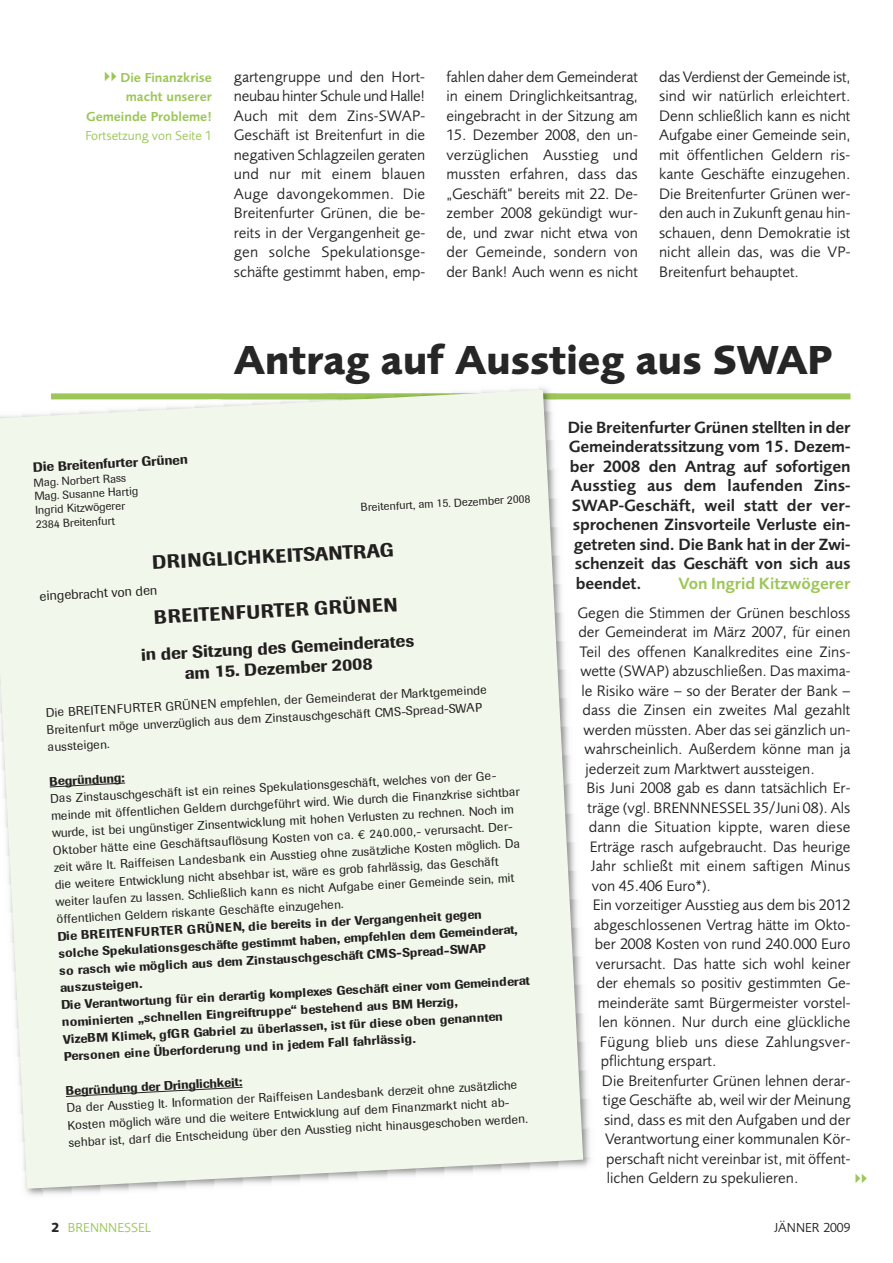
<style>
.page{position:relative;width:893px;height:1263px;background:#fff}
.page>*{position:absolute;margin:0;border:0;box-sizing:border-box;transform-origin:0 0}
.t1{font:700 42px "Foundry Sans";letter-spacing:-.01em;color:#272627}
.t2{font:500 19.2px "Imago";color:#231f20}
.t3{font:500 17.25px/20.7px "Imago";color:#231f20;text-align:center}
.t4{font:600 16.8px "Foundry Sans";letter-spacing:-.01em;color:#272627}
.t5{font:600 16.8px "Foundry Sans";color:#9cc657}
.t6{font:15.75px/19.5px "Foundry Sans";color:#272627;text-align:justify}
.t7{font:600 13.5px/19.5px "Foundry Sans";color:#9cc657;text-align:right}
.t8{font:13.5px "Foundry Sans";color:#9cc657}
.t9{font:13.5px "Foundry Sans";color:#272627}
.t10{font:500 13.35px "Imago";color:#231f20}
.t11{font:13.35px "Imago";color:#231f20}
.t12{font:12.45px/17.2px "Imago";color:#231f20}
.t13{font:500 12.45px/17.2px "Imago";color:#231f20}
.t14{font:11.55px/13.8px "Imago";color:#231f20}
.s1{font-family:"Euro Mono"}
.s2{font-weight:700;color:#272627}
</style>
<div class="page">
<div style="left:51px;top:393px;width:799px;height:6px;background:#9cc657"></div>
<svg style="left:0;top:390px;width:583px;height:799px;background:#f0f6e9"></svg>
<svg style="left:49px;top:782px;width:77px;height:6px"></svg>
<svg style="left:65px;top:1086px;width:178px;height:11px;background:#dee3d7"></svg>
<p class="t7" style="left:86px;top:69px;width:127px">✓✓ Die Finanzkrise macht unserer<br>Gemeinde Probleme!</p>
<p class="t8" style="left:85px;top:130px;width:128px">Fortsetzung von Seite 1</p>
<p class="t6" style="left:234px;top:68px;width:193px">gartengruppe und den Hort&shy;neubau hinter Schule und Halle!<br>Auch mit dem Zins-SWAP-Geschäft ist Breitenfurt in die negativen Schlagzeilen geraten und nur mit einem blauen Auge davongekommen. Die Breitenfurter Grünen, die be&shy;reits in der Vergangenheit ge&shy;gen solche Spekulationsge&shy;schäfte gestimmt haben, emp-</p>
<p class="t6" style="left:446px;top:68px;width:193px">fahlen daher dem Gemeinderat in einem Dringlichkeitsantrag, eingebracht in der Sitzung am</p>
<p class="t6" style="left:446px;top:126px;width:193px">15. Dezember 2008, den un&shy;verzüglichen Ausstieg und mussten erfahren, dass das „Geschäft“ bereits mit 22. De&shy;zember 2008 gekündigt wur&shy;de, und zwar nicht etwa von der Gemeinde, sondern von der Bank! Auch wenn es nicht</p>
<p class="t6" style="left:659px;top:68px;width:193px">das Verdienst der Gemeinde ist, sind wir natürlich erleichtert.<br>Denn schließlich kann es nicht Aufgabe einer Gemeinde sein, mit öffentlichen Geldern ris&shy;kante Geschäfte einzugehen.<br>Die Breitenfurter Grünen wer&shy;den auch in Zukunft genau hin&shy;schauen, denn Demokratie ist nicht allein das, was die VP-Breitenfurt behauptet.</p>
<h1 class="t1" style="left:234px;top:344px;width:600px">Antrag auf Ausstieg aus SWAP</h1>
<p class="t10" style="left:33px;top:462px;width:157px;rotate:-3deg">Die Breitenfurter Grünen</p>
<p class="t14" style="left:33px;top:476px;width:105px;rotate:-3deg">Mag. Norbert Rass<br>Mag. Susanne Hartig<br>Ingrid Kitzwögerer</p>
<p class="t14" style="left:36px;top:518px;width:81px;rotate:-3deg">2384 Breitenfurt</p>
<p class="t14" style="left:360px;top:501px;width:171px;rotate:-3deg">Breitenfurt, am 15. Dezember 2008</p>
<p class="t2" style="left:152px;top:555px;width:243px;rotate:-3deg">DRINGLICHKEITSANTRAG</p>
<p class="t11" style="left:39px;top:591px;width:119px;rotate:-3deg">eingebracht von den</p>
<p class="t2" style="left:154px;top:610px;width:246px;rotate:-3deg">BREITENFURTER GRÜNEN</p>
<p class="t3" style="left:141px;top:646px;width:275px;rotate:-3deg">in der Sitzung des Gemeinderates am 15. Dezember 2008</p>
<p class="t12" style="left:45px;top:705px;width:443px;rotate:-3deg">Die BREITENFURTER GRÜNEN empfehlen, der Gemeinderat der Marktgemeinde<br>Breitenfurt möge unverzüglich aus dem Zinstauschgeschäft CMS-Spread-SWAP aussteigen.</p>
<p class="t13" style="left:49px;top:774px;width:77px;rotate:-3deg">Begründung:</p>
<p class="t12" style="left:50px;top:791px;width:471px;rotate:-3deg">Das Zinstauschgeschäft ist ein reines Spekulationsgeschäft, welches von der Ge&shy;meinde mit öffentlichen Geldern durchgeführt wird. Wie durch die Finanzkrise sichtbar wurde, ist bei ungünstiger Zinsentwicklung mit hohen Verlusten zu rechnen. Noch im Oktober hätte eine Geschäftsauflösung Kosten von ca. <span class="s1">€</span> 240.000,- verursacht. Der&shy;zeit wäre lt. Raiffeisen Landesbank ein Ausstieg ohne zusätzliche Kosten möglich. Da die weitere Entwicklung nicht absehbar ist, wäre es grob fahrlässig, das Geschäft weiter laufen zu lassen. Schließlich kann es nicht Aufgabe einer Gemeinde sein, mit öffentlichen Geldern riskante Geschäfte einzugehen.</p>
<p class="t13" style="left:57px;top:929px;width:471px;rotate:-3deg">Die BREITENFURTER GRÜNEN, die bereits in der Vergangenheit gegen<br>solche Spekulationsgeschäfte gestimmt haben, empfehlen dem Gemeinderat, so rasch wie möglich aus dem Zinstauschgeschäft CMS-Spread-SWAP auszusteigen.<br>Die Verantwortung für ein derartig komplexes Geschäft einer vom Gemeinderat nominierten „schnellen Eingreiftruppe“ bestehend aus BM Herzig,<br>VizeBM Klimek, gfGR Gabriel zu überlassen, ist für diese oben genannten Personen eine Überforderung und in jedem Fall fahrlässig.</p>
<p class="t13" style="left:65px;top:1083px;width:178px;rotate:-3deg">Begründung der Dringlichkeit:</p>
<p class="t12" style="left:66px;top:1100px;width:461px;rotate:-3deg">Da der Ausstieg lt. Information der Raiffeisen Landesbank derzeit ohne zusätzliche<br>Kosten möglich wäre und die weitere Entwicklung auf dem Finanzmarkt nicht ab&shy;sehbar ist, darf die Entscheidung über den Ausstieg nicht hinausgeschoben werden.</p>
<p class="t8" style="left:51px;top:1222px;width:101px"><span class="s2">2</span> BRENNNESSEL</p>
<p class="t4" style="left:568px;top:421px;width:284px">Die Breitenfurter Grünen stellten in der</p>
<p class="t4" style="left:569px;top:440px;width:283px">Gemeinderatssitzung vom 15. Dezem-</p>
<p class="t4" style="left:570px;top:460px;width:282px">ber 2008 den Antrag auf sofortigen</p>
<p class="t4" style="left:571px;top:479px;width:281px">Ausstieg aus dem laufenden Zins-</p>
<p class="t4" style="left:572px;top:499px;width:280px">SWAP-Geschäft, weil statt der ver-</p>
<p class="t4" style="left:573px;top:518px;width:279px">sprochenen Zinsvorteile Verluste ein-</p>
<p class="t4" style="left:574px;top:538px;width:278px">getreten sind. Die Bank hat in der Zwi-</p>
<p class="t4" style="left:575px;top:557px;width:277px">schenzeit das Geschäft von sich aus</p>
<p class="t4" style="left:576px;top:577px;width:67px">beendet.</p>
<p class="t5" style="left:678px;top:577px;width:173px">Von Ingrid Kitzwögerer</p>
<p class="t6" style="left:577px;top:604px;width:275px">Gegen die Stimmen der Grünen beschloss</p>
<p class="t6" style="left:578px;top:624px;width:273px">der Gemeinderat im März 2007, für einen</p>
<p class="t6" style="left:579px;top:643px;width:272px">Teil des offenen Kanalkredites eine Zins-</p>
<p class="t6" style="left:580px;top:663px;width:271px">wette (SWAP) abzuschließen. Das maxima-</p>
<p class="t6" style="left:581px;top:682px;width:270px">le Risiko wäre – so der Berater der Bank –</p>
<p class="t6" style="left:582px;top:702px;width:269px">dass die Zinsen ein zweites Mal gezahlt</p>
<p class="t6" style="left:584px;top:721px;width:268px">werden müssten. Aber das sei gänzlich un-</p>
<p class="t6" style="left:585px;top:741px;width:267px">wahrscheinlich. Außerdem könne man ja</p>
<p class="t6" style="left:586px;top:760px;width:231px">jederzeit zum Marktwert aussteigen.</p>
<p class="t6" style="left:587px;top:780px;width:265px">Bis Juni 2008 gab es dann tatsächlich Er-</p>
<p class="t6" style="left:588px;top:799px;width:264px">träge (vgl. BRENNNESSEL 35/Juni 08). Als</p>
<p class="t6" style="left:589px;top:819px;width:263px">dann die Situation kippte, waren diese</p>
<p class="t6" style="left:590px;top:838px;width:262px">Erträge rasch aufgebraucht. Das heurige</p>
<p class="t6" style="left:591px;top:858px;width:261px">Jahr schließt mit einem saftigen Minus</p>
<p class="t6" style="left:592px;top:877px;width:121px">von 45.406 Euro*).</p>
<p class="t6" style="left:593px;top:897px;width:259px">Ein vorzeitiger Ausstieg aus dem bis 2012</p>
<p class="t6" style="left:594px;top:916px;width:258px">abgeschlossenen Vertrag hätte im Okto-</p>
<p class="t6" style="left:595px;top:936px;width:257px">ber 2008 Kosten von rund 240.000 Euro</p>
<p class="t6" style="left:596px;top:955px;width:256px">verursacht. Das hatte sich wohl keiner</p>
<p class="t6" style="left:597px;top:975px;width:255px">der ehemals so positiv gestimmten Ge-</p>
<p class="t6" style="left:598px;top:994px;width:254px">meinderäte samt Bürgermeister vorstel-</p>
<p class="t6" style="left:599px;top:1014px;width:253px">len können. Nur durch eine glückliche</p>
<p class="t6" style="left:600px;top:1033px;width:252px">Fügung blieb uns diese Zahlungsver-</p>
<p class="t6" style="left:601px;top:1053px;width:117px">pflichtung erspart.</p>
<p class="t6" style="left:602px;top:1072px;width:250px">Die Breitenfurter Grünen lehnen derar-</p>
<p class="t6" style="left:603px;top:1092px;width:249px">tige Geschäfte ab, weil wir der Meinung</p>
<p class="t6" style="left:604px;top:1111px;width:248px">sind, dass es mit den Aufgaben und der</p>
<p class="t6" style="left:605px;top:1131px;width:247px">Verantwortung einer kommunalen Kör-</p>
<p class="t6" style="left:606px;top:1150px;width:246px">perschaft nicht vereinbar ist, mit öffent-</p>
<p class="t6" style="left:607px;top:1170px;width:193px">lichen Geldern zu spekulieren.</p>
<p class="t9" style="left:774px;top:1222px;width:78px">JÄNNER 2009</p>
</div>
